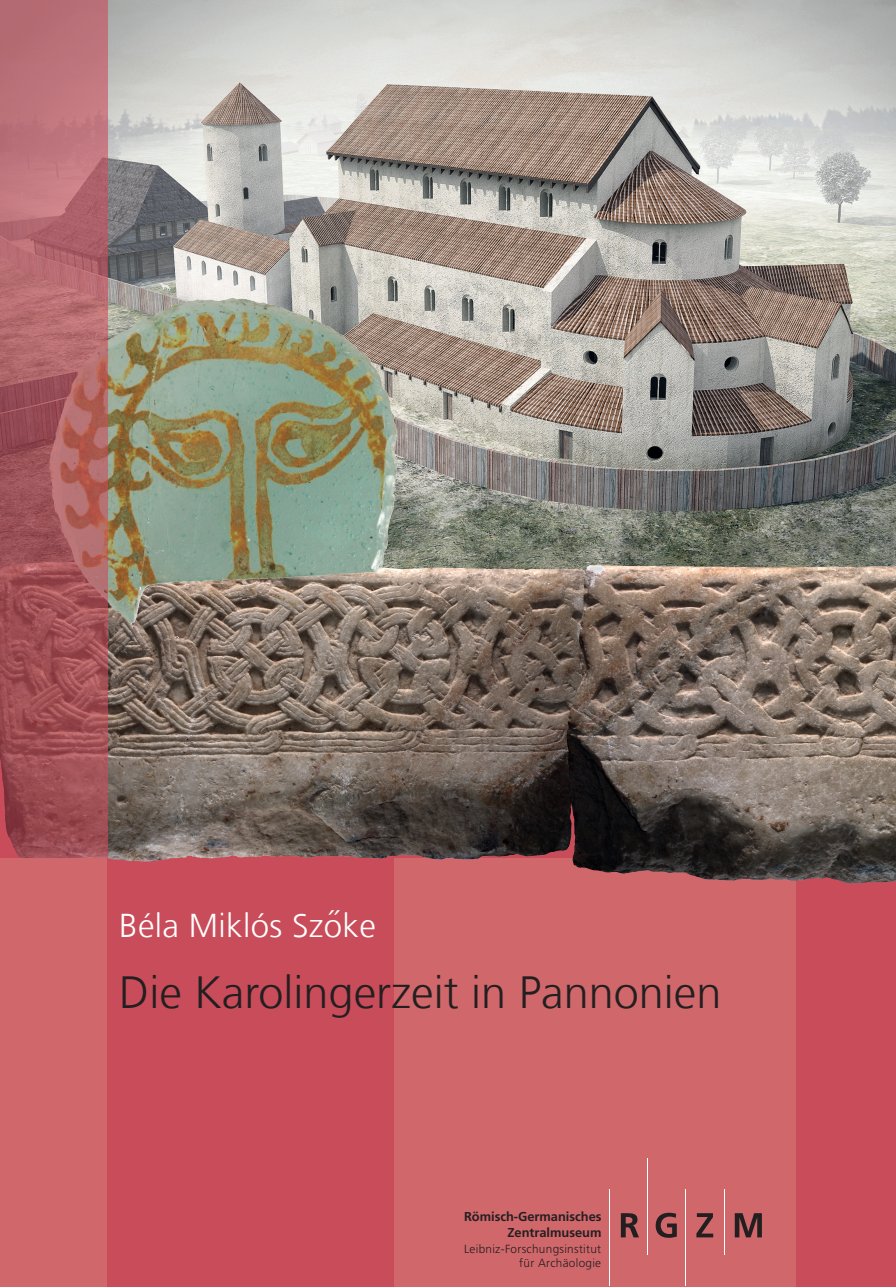
<style>
.page{position:relative;width:896px;height:1287px;background:#fff}
.page>*{position:absolute;margin:0;border:0;box-sizing:border-box;transform-origin:0 0}
.t1{font:300 45px "Frutiger LT Com";color:#231f20}
.t2{font:300 33px "Frutiger LT Com";letter-spacing:.01em;color:#fff}
.t3{font:700 12.9px/15.5px "Frutiger";color:#231f20;text-align:right}
.t4{font:300 11.85px/14.4px "Frutiger";letter-spacing:.025em;color:#231f20;text-align:right}
</style>
<div class="page">
<svg style="left:108px;top:609px;width:787px;height:249px;background:#6f6259"></svg>
<div style="left:0;top:858px;width:874px;height:429px;background:#d0676b"></div>
<div style="left:108px;top:858px;width:286px;height:429px;background:#c94c5a"></div>
<div style="left:796px;top:858px;width:99px;height:429px;background:#c94c5a"></div>
<svg style="left:620px;top:1213px;width:19px;height:24px"></svg>
<svg style="left:655px;top:1212px;width:21px;height:25px"></svg>
<svg style="left:696px;top:1213px;width:17px;height:24px"></svg>
<svg style="left:734px;top:1213px;width:27px;height:24px"></svg>
<hr style="left:647px;top:1158px;width:1px;height:97px;background:#fff">
<hr style="left:685px;top:1189px;width:1px;height:96px;background:#fff">
<hr style="left:723px;top:1189px;width:1px;height:65px;background:#fff">
<hr style="left:609px;top:1189px;width:1px;height:96px;background:#fff">
<img style="left:108px;top:0;width:787px;height:609px">
<img style="left:572px;top:565px;width:22px;height:142px">
<img style="left:134px;top:299px;width:95px;height:25px">
<svg style="left:0;top:0;width:108px;height:858px;background:#ac5f64"></svg>
<h2 class="t2" style="left:119px;top:906px;width:258px">Béla Miklós Szőke</h2>
<h1 class="t1" style="left:119px;top:966px;width:603px">Die Karolingerzeit in Pannonien</h1>
<p class="t3" style="left:464px;top:1209px;width:139px">Römisch-Germanisches<br>Zentralmuseum</p>
<p class="t4" style="left:464px;top:1241px;width:139px">Leibniz-Forschungsinstitut für Archäologie</p>
</div>
